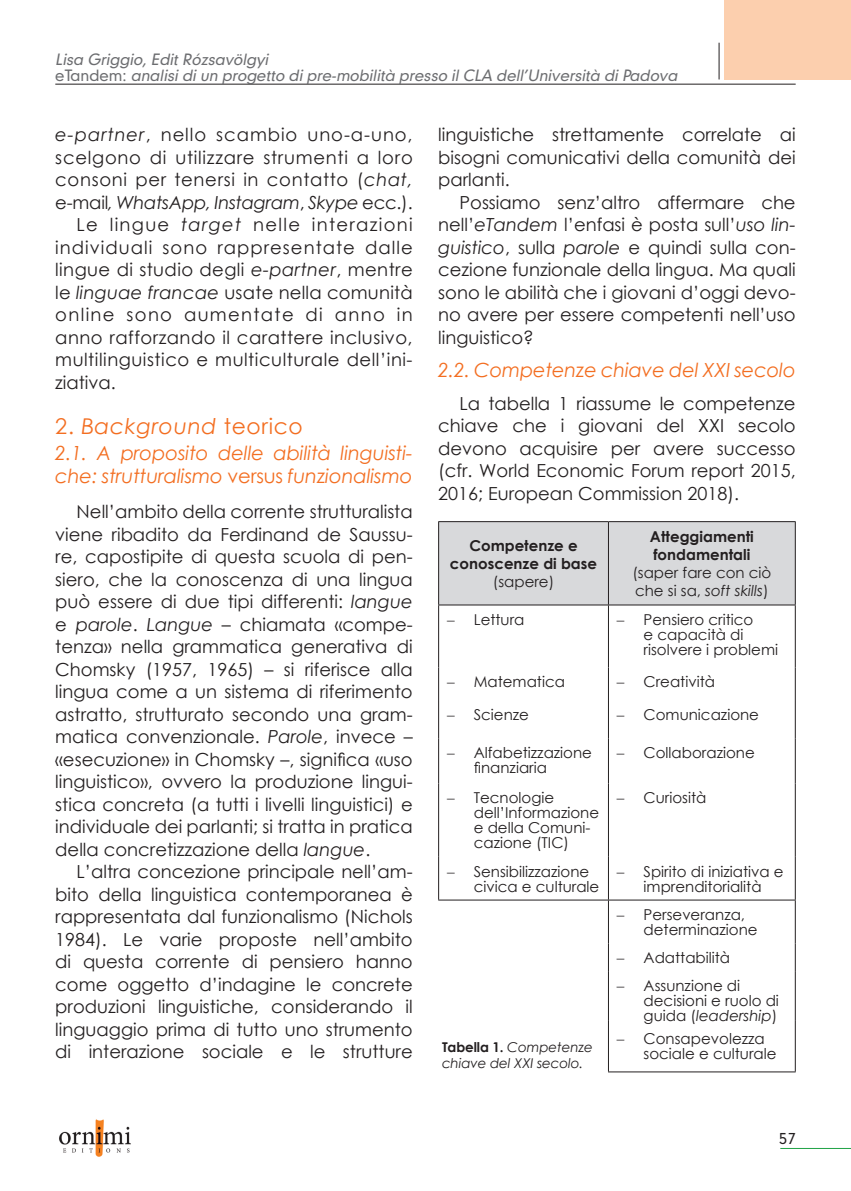
<style>
.page{position:relative;width:851px;height:1191px;background:#fff}
.page>*{position:absolute;margin:0;border:0;box-sizing:border-box;transform-origin:0 0}
.titlaki-italiano{font:italic 21.75px "Century Gothic";letter-spacing:.03em;color:#f36e21}
.t1{font:italic 19.5px/22.5px "Century Gothic";letter-spacing:-.005em;color:#f36e21}
.Normale1{font:18px/22.5px "Century Gothic";color:#231f20;text-align:justify}
.Normale1-2{font:15px/15px "Century Gothic";color:#231f20}
.t2{font:italic 15px "Geometrix";color:#6c6d70}
.Normale1-3{font:700 15px/18px "Century Gothic";color:#231f20;text-align:center}
.t3{font:15px "Geometrix";color:#231f20}
.lezanta{font:italic 13.5px/16.5px "Century Gothic";letter-spacing:-.01em;color:#231f20}
.s1{font-style:normal}
.s2{font-style:italic}
.s3{font-weight:700;font-style:normal}
</style>
<div class="page">
<hr style="left:780px;top:1148px;width:70px;height:1px;background:#1fa245">
<img style="left:59px;top:1119px;width:72px;height:38px">
<hr style="left:55px;top:84px;width:740px;height:1px;background:#231f20">
<hr style="left:718px;top:43px;width:1px;height:36px;background:#231f20">
<div style="left:724px;top:0;width:126px;height:79px;background:#fccfae"></div>
<div style="left:439px;top:522px;width:355px;height:82px;background:#d8d9db"></div>
<hr style="left:608px;top:522px;width:1px;height:82px;background:#231f20">
<hr style="left:608px;top:605px;width:1px;height:62px;background:#231f20">
<hr style="left:438px;top:604px;width:170px;height:1px;background:#231f20">
<hr style="left:608px;top:604px;width:187px;height:1px;background:#231f20">
<hr style="left:608px;top:667px;width:1px;height:33px;background:#231f20">
<hr style="left:608px;top:700px;width:1px;height:38px;background:#231f20">
<hr style="left:608px;top:738px;width:1px;height:45px;background:#231f20">
<hr style="left:608px;top:783px;width:1px;height:73px;background:#231f20">
<hr style="left:608px;top:856px;width:1px;height:43px;background:#231f20">
<hr style="left:608px;top:900px;width:1px;height:43px;background:#231f20">
<svg style="left:608px;top:943px;width:1px;height:28px"></svg>
<hr style="left:608px;top:971px;width:1px;height:50px;background:#231f20">
<hr style="left:608px;top:1021px;width:1px;height:50px;background:#231f20">
<hr style="left:438px;top:521px;width:170px;height:1px;background:#231f20">
<hr style="left:438px;top:522px;width:1px;height:82px;background:#231f20">
<hr style="left:608px;top:521px;width:187px;height:1px;background:#231f20">
<hr style="left:794px;top:522px;width:1px;height:82px;background:#231f20">
<hr style="left:438px;top:605px;width:1px;height:62px;background:#231f20">
<hr style="left:794px;top:605px;width:1px;height:62px;background:#231f20">
<hr style="left:438px;top:667px;width:1px;height:33px;background:#231f20">
<hr style="left:794px;top:667px;width:1px;height:33px;background:#231f20">
<hr style="left:438px;top:700px;width:1px;height:38px;background:#231f20">
<hr style="left:794px;top:700px;width:1px;height:38px;background:#231f20">
<hr style="left:438px;top:738px;width:1px;height:45px;background:#231f20">
<hr style="left:794px;top:738px;width:1px;height:45px;background:#231f20">
<hr style="left:438px;top:783px;width:1px;height:73px;background:#231f20">
<hr style="left:794px;top:783px;width:1px;height:73px;background:#231f20">
<hr style="left:438px;top:856px;width:1px;height:43px;background:#231f20">
<hr style="left:794px;top:856px;width:1px;height:43px;background:#231f20">
<hr style="left:794px;top:900px;width:1px;height:43px;background:#231f20">
<svg style="left:794px;top:943px;width:1px;height:28px"></svg>
<hr style="left:794px;top:971px;width:1px;height:50px;background:#231f20">
<hr style="left:794px;top:1021px;width:1px;height:50px;background:#231f20">
<hr style="left:608px;top:1071px;width:187px;height:1px;background:#231f20">
<hr style="left:438px;top:899px;width:170px;height:1px;background:#231f20">
<hr style="left:608px;top:899px;width:187px;height:1px;background:#231f20">
<p class="t2" style="left:55px;top:49px;width:218px">Lisa Griggio,EditRózsavölgyi</p>
<p class="t2" style="left:55px;top:66px;width:626px"><span class="s1">e Ta n d e m :</span> analisidiun progetto dipre-mobilità presso ilCLA dell’Università diPadova</p>
<p class="Normale1" style="left:55px;top:123px;width:359px"><span class="s2">e-partner</span>, nello scambio uno-a-uno, scelgono di utilizzare strumenti a loro consoni per tenersi in contatto (<span class="s2">chat, </span>e-mail<span class="s2">, WhatsApp, Instagram</span>, <span class="s2">Skype</span> ecc.).</p>
<p class="Normale1" style="left:55px;top:213px;width:359px;text-indent:21px">Le lingue <span class="s2">target</span> nelle interazioni individuali sono rappresentate dalle lingue di studio degli <span class="s2">e-partner</span>, mentre le <span class="s2">linguae francae</span> usate nella comunità online sono aumentate di anno in anno rafforzando il carattere inclusivo, multilinguistico e multiculturale dell’ini&shy;ziativa.</p>
<p class="titlaki-italiano" style="left:55px;top:411px;width:249px"><span class="s1">2.</span> Background <span class="s1">teorico</span></p>
<p class="t1" style="left:55px;top:442px;width:359px">2.1. A proposito delle abilità linguisti&shy;che: strutturalismo <span class="s1">versus</span> funzionalismo</p>
<p class="Normale1" style="left:55px;top:500px;width:359px;text-indent:21px">Nell’ambito della corrente strutturalista viene ribadito da Ferdinand de Saussu&shy;re, capostipite di questa scuola di pen&shy;siero, che la conoscenza di una lingua può essere di due tipi differenti: <span class="s2">langue </span>e <span class="s2">parole</span>. <span class="s2">Langue</span> – chiamata «compe&shy;tenza» nella grammatica generativa di Chomsky (1957, 1965) – si riferisce alla lingua come a un sistema di riferimento astratto, strutturato secondo una gram&shy;matica convenzionale. <span class="s2">Parole</span>, invece – «esecuzione» in Chomsky –, significa «uso linguistico», ovvero la produzione lingui&shy;stica concreta (a tutti i livelli linguistici) e individuale dei parlanti; si tratta in pratica della concretizzazione della <span class="s2">langue</span>.</p>
<p class="Normale1" style="left:55px;top:860px;width:359px;text-indent:21px">L’altra concezione principale nell’am&shy;bito della linguistica contemporanea è rappresentata dal funzionalismo (Nichols 1984). Le varie proposte nell’ambito di questa corrente di pensiero hanno come oggetto d’indagine le concrete produzioni linguistiche, considerando il linguaggio prima di tutto uno strumento di interazione sociale e le strutture</p>
<p class="Normale1" style="left:438px;top:123px;width:359px">linguistiche strettamente correlate ai bisogni comunicativi della comunità dei parlanti.</p>
<p class="Normale1" style="left:438px;top:191px;width:359px;text-indent:21px">Possiamo senz’altro affermare che nell’<span class="s2">eTandem</span> l’enfasi è posta sull’<span class="s2">uso lin&shy;guistico</span>, sulla <span class="s2">parole</span> e quindi sulla con&shy;cezione funzionale della lingua. Ma quali sono le abilità che i giovani d’oggi devo&shy;no avere per essere competenti nell’uso linguistico?</p>
<p class="t1" style="left:438px;top:358px;width:359px">2.2. Competenze chiave del XXI secolo</p>
<p class="Normale1" style="left:438px;top:392px;width:359px;text-indent:21px">La tabella 1 riassume le competenze chiave che i giovani del XXI secolo devono acquisire per avere successo (cfr. World Economic Forum report 2015, 2016; European Commission 2018).</p>
<p class="Normale1-3" style="left:450px;top:536px;width:148px">Competenze e conoscenze di base</p>
<p class="Normale1-2" style="left:492px;top:574px;width:63px">(sapere)</p>
<p class="Normale1-3" style="left:649px;top:527px;width:105px;text-align:left">Atteggiamenti fondamentali</p>
<p class="Normale1-2" style="left:632px;top:563px;width:140px;line-height:18px">(saper fare con ciò che si sa, <span class="s2">soft skills</span>)</p>
<p class="Normale1-2" style="left:473px;top:611px;width:52px">Lettura</p>
<p class="Normale1-2" style="left:643px;top:611px;width:136px">Pensiero critico<br>e capacità di risolvere i problemi</p>
<p class="Normale1-2" style="left:473px;top:674px;width:93px">Matematica</p>
<p class="Normale1-2" style="left:643px;top:674px;width:73px">Creatività</p>
<p class="Normale1-2" style="left:473px;top:706px;width:57px">Scienze</p>
<p class="Normale1-2" style="left:643px;top:706px;width:117px">Comunicazione</p>
<p class="Normale1-2" style="left:473px;top:745px;width:120px">Alfabetizzazione finanziaria</p>
<p class="Normale1-2" style="left:643px;top:745px;width:113px">Collaborazione</p>
<p class="Normale1-2" style="left:473px;top:790px;width:127px">Tecnologie dell’Informazione e della Comuni&shy;cazione (TIC)</p>
<p class="Normale1-2" style="left:643px;top:790px;width:64px">Curiosità</p>
<p class="Normale1-2" style="left:473px;top:863px;width:127px">Sensibilizzazione civica e culturale</p>
<p class="Normale1-2" style="left:643px;top:863px;width:142px">Spirito di iniziativa e imprenditorialità</p>
<p class="Normale1-2" style="left:643px;top:906px;width:115px">Perseveranza, determinazione</p>
<p class="Normale1-2" style="left:643px;top:949px;width:88px">Adattabilità</p>
<p class="Normale1-2" style="left:643px;top:977px;width:137px">Assunzione di decisioni e ruolo di guida (<span class="s2">leadership</span>)</p>
<p class="Normale1-2" style="left:643px;top:1031px;width:134px">Consapevolezza sociale e culturale</p>
<p class="lezanta" style="left:442px;top:1038px;width:152px"><span class="s3">Tabella 1.</span> Competenze chiave del XXI secolo.</p>
<p class="t3" style="left:778px;top:1128px;width:18px">57</p>
</div>
